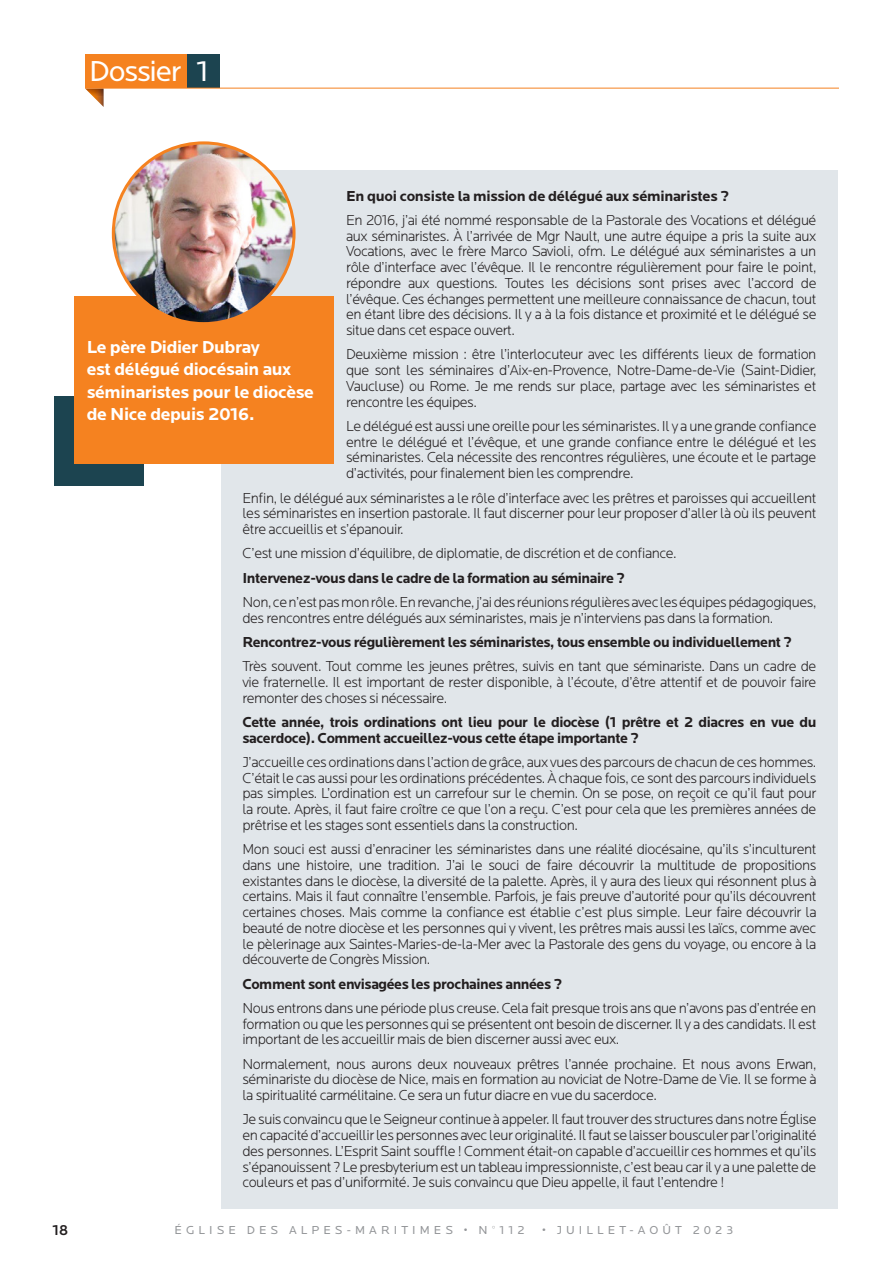
<style>
.page{position:relative;width:893px;height:1263px;background:#fff}
.page>*{position:absolute;margin:0;border:0;box-sizing:border-box;transform-origin:0 0}
.t1{font:30px "Locator";letter-spacing:-.04em;color:#fff}
.t2{font:700 18px/22.5px "Locator";letter-spacing:-.02em;color:#fff}
.t3{font:300 15px/15.8px "Locator";letter-spacing:-.03em;color:#231f20;text-align:justify}
.t4{font:700 15px/15.8px "Locator";letter-spacing:-.03em;color:#231f20}
.t5{font:500 15px "Locator";color:#231f20}
.t6{font:12px "Locator";letter-spacing:.34em;color:#939598}
</style>
<div class="page">
<div style="left:54px;top:396px;width:89px;height:90px;background:#1c4450"></div>
<div style="left:221px;top:170px;width:617px;height:1039px;background:#e1e6ea"></div>
<div style="left:85px;top:55px;width:103px;height:33px;background:#f58220"></div>
<img style="left:85px;top:89px;width:19px;height:18px">
<div style="left:188px;top:55px;width:32px;height:33px;background:#1c4450"></div>
<hr style="left:85px;top:88px;width:754px;height:1px;background:#f58220">
<div style="left:74px;top:296px;width:259px;height:168px;background:#f58220"></div>
<img style="left:113px;top:143px;width:181px;height:181px;border-radius:90px">
<h1 class="t1" style="left:89px;top:54px;width:121px">Dossier 1</h1>
<p class="t4" style="left:346px;top:188px;width:385px">En quoi consiste la mission de délégué aux séminaristes ?</p>
<p class="t3" style="left:346px;top:213px;width:472px">En 2016, j’ai été nommé responsable de la Pastorale des Vocations et délégué aux séminaristes. À l’arrivée de Mgr Nault, une autre équipe a pris la suite aux Vocations, avec le frère Marco Savioli, ofm. Le délégué aux séminaristes a un rôle d’interface avec l’évêque. Il le rencontre régulièrement pour faire le point, répondre aux questions. Toutes les décisions sont prises avec l’accord de l’évêque. Ces échanges permettent une meilleure connaissance de chacun, tout en étant libre des décisions. Il y a à la fois distance et proximité et le délégué se situe dans cet espace ouvert.</p>
<p class="t3" style="left:346px;top:347px;width:472px">Deuxième mission : être l’interlocuteur avec les différents lieux de formation que sont les séminaires d’Aix-en-Provence, Notre-Dame-de-Vie (Saint-Didier, Vaucluse) ou Rome. Je me rends sur place, partage avec les séminaristes et rencontre les équipes.</p>
<p class="t3" style="left:346px;top:419px;width:472px">Le délégué est aussi une oreille pour les séminaristes. Il y a une grande confiance entre le délégué et l’évêque, et une grande confiance entre le délégué et les séminaristes. Cela nécessite des rencontres régulières, une écoute et le partage d’activités, pour finalement bien les comprendre.</p>
<p class="t3" style="left:242px;top:490px;width:576px">Enfin, le délégué aux séminaristes a le rôle d’interface avec les prêtres et paroisses qui accueillent les séminaristes en insertion pastorale. Il faut discerner pour leur proposer d’aller là où ils peuvent être accueillis et s’épanouir.</p>
<p class="t3" style="left:242px;top:546px;width:436px">C’est une mission d’équilibre, de diplomatie, de discrétion et de confiance.</p>
<p class="t4" style="left:242px;top:570px;width:384px">Intervenez-vous dans le cadre de la formation au séminaire ?</p>
<p class="t3" style="left:242px;top:594px;width:576px">Non, ce n’est pas mon rôle. En revanche, j’ai des réunions régulières avec les équipes pédagogiques, des rencontres entre délégués aux séminaristes, mais je n’interviens pas dans la formation.</p>
<p class="t4" style="left:242px;top:634px;width:551px">Rencontrez-vous régulièrement les séminaristes, tous ensemble ou individuellement ?</p>
<p class="t3" style="left:242px;top:659px;width:576px">Très souvent. Tout comme les jeunes prêtres, suivis en tant que séminariste. Dans un cadre de vie fraternelle. Il est important de rester disponible, à l’écoute, d’être attentif et de pouvoir faire remonter des choses si nécessaire.</p>
<p class="t4" style="left:242px;top:714px;width:576px">Cette année, trois ordinations ont lieu pour le diocèse (1 prêtre et 2 diacres en vue du sacerdoce). Comment accueillez-vous cette étape importante ?</p>
<p class="t3" style="left:242px;top:754px;width:576px">J’accueille ces ordinations dans l’action de grâce, aux vues des parcours de chacun de ces hommes.<br>C’était le cas aussi pour les ordinations précédentes. À chaque fois, ce sont des parcours individuels pas simples. L’ordination est un carrefour sur le chemin. On se pose, on reçoit ce qu’il faut pour la route. Après, il faut faire croître ce que l’on a reçu. C’est pour cela que les premières années de prêtrise et les stages sont essentiels dans la construction.</p>
<p class="t3" style="left:242px;top:842px;width:576px">Mon souci est aussi d’enraciner les séminaristes dans une réalité diocésaine, qu’ils s’inculturent dans une histoire, une tradition. J’ai le souci de faire découvrir la multitude de propositions existantes dans le diocèse, la diversité de la palette. Après, il y aura des lieux qui résonnent plus à certains. Mais il faut connaître l’ensemble. Parfois, je fais preuve d’autorité pour qu’ils découvrent certaines choses. Mais comme la confiance est établie c’est plus simple. Leur faire découvrir la beauté de notre diocèse et les personnes qui y vivent, les prêtres mais aussi les laïcs, comme avec le pèlerinage aux Saintes-Maries-de-la-Mer avec la Pastorale des gens du voyage, ou encore à la découverte de Congrès Mission.</p>
<p class="t4" style="left:242px;top:976px;width:321px">Comment sont envisagées les prochaines années ?</p>
<p class="t3" style="left:242px;top:1000px;width:575px">Nous entrons dans une période plus creuse. Cela fait presque trois ans que n’avons pas d’entrée en formation ou que les personnes qui se présentent ont besoin de discerner. Il y a des candidats. Il est important de les accueillir mais de bien discerner aussi avec eux.</p>
<p class="t3" style="left:242px;top:1056px;width:576px">Normalement, nous aurons deux nouveaux prêtres l’année prochaine. Et nous avons Erwan, séminariste du diocèse de Nice, mais en formation au noviciat de Notre-Dame de Vie. Il se forme à la spiritualité carmélitaine. Ce sera un futur diacre en vue du sacerdoce.</p>
<p class="t3" style="left:242px;top:1112px;width:576px">Je suis convaincu que le Seigneur continue à appeler. Il faut trouver des structures dans notre Église en capacité d’accueillir les personnes avec leur originalité. Il faut se laisser bousculer par l’originalité des personnes. L’Esprit Saint souffle ! Comment était-on capable d’accueillir ces hommes et qu’ils s’épanouissent ? Le presbyterium est un tableau impressionniste, c’est beau car il y a une palette de couleurs et pas d’uniformité. Je suis convaincu que Dieu appelle, il faut l’entendre !</p>
<p class="t2" style="left:87px;top:336px;width:229px">Le père Didier Dubray<br>est délégué diocésain aux séminaristes pour le diocèse de Nice depuis 2016.</p>
<p class="t5" style="left:52px;top:1221px;width:17px">18</p>
<p class="t6" style="left:175px;top:1223px;width:352px">ÉGLISE DES ALPES-MARITIMES • N°112</p>
<p class="t6" style="left:542px;top:1223px;width:193px">• JUILLET-AOÛT 2023</p>
</div>
